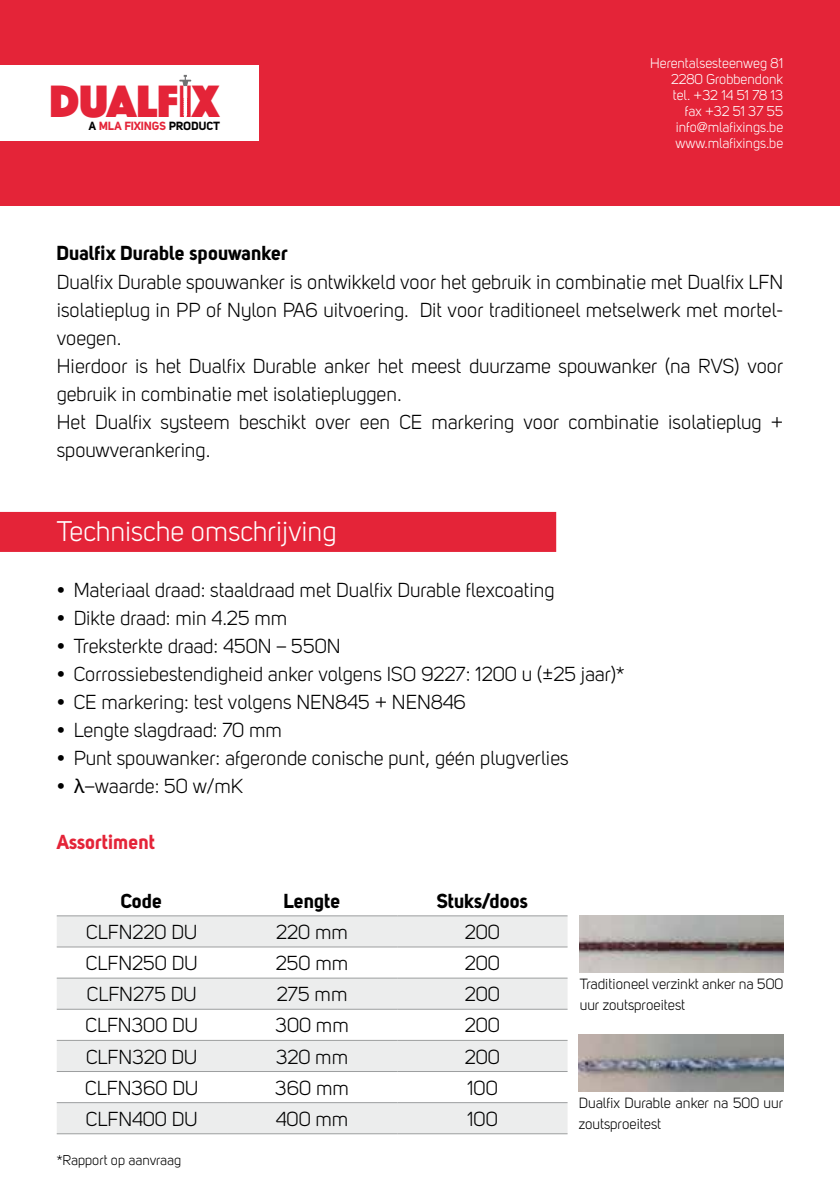
<style>
.page{position:relative;width:840px;height:1191px;background:#fff}
.page>*{position:absolute;margin:0;border:0;box-sizing:border-box;transform-origin:0 0}
.t1{font:47px "Phosphate Solid";color:#e42438}
.t2{font:28px "Uni Sans Book";color:#fff}
.t3{font:20px/28px "Uni Sans Book";color:#000}
.t4{font:20px "Uni Sans Bold";color:#000}
.t5{font:20px "Uni Sans Bold";color:#e42438}
.t6{font:14.6px/20.4px "Uni Sans Book";color:#000}
.t7{font:14px/16px "Uni Sans Book";color:#fff;text-align:right}
.t8{font:14px "Uni Sans Book";color:#000}
.t9{font:11.8px "Uni Sans Bold";color:#e42438}
.s1{color:#000}
.s2{font-family:"Helvetica"}
</style>
<div class="page">
<div style="left:0;top:512px;width:556px;height:40px;background:#e42438"></div>
<svg style="left:57px;top:916px;width:510px;height:217px;fill:#eceded"></svg>
<hr style="left:57px;top:915px;width:170px;height:1px;background:#9c9e9f">
<hr style="left:227px;top:915px;width:170px;height:1px;background:#9c9e9f">
<hr style="left:397px;top:915px;width:170px;height:1px;background:#9c9e9f">
<hr style="left:57px;top:946px;width:170px;height:1px;background:#9c9e9f">
<hr style="left:227px;top:946px;width:170px;height:1px;background:#9c9e9f">
<hr style="left:397px;top:946px;width:170px;height:1px;background:#9c9e9f">
<hr style="left:57px;top:977px;width:170px;height:1px;background:#9c9e9f">
<hr style="left:227px;top:977px;width:170px;height:1px;background:#9c9e9f">
<hr style="left:397px;top:977px;width:170px;height:1px;background:#9c9e9f">
<hr style="left:57px;top:1008px;width:170px;height:1px;background:#9c9e9f">
<hr style="left:227px;top:1008px;width:170px;height:1px;background:#9c9e9f">
<hr style="left:397px;top:1008px;width:170px;height:1px;background:#9c9e9f">
<hr style="left:57px;top:1039px;width:170px;height:1px;background:#9c9e9f">
<hr style="left:227px;top:1039px;width:170px;height:1px;background:#9c9e9f">
<hr style="left:397px;top:1039px;width:170px;height:1px;background:#9c9e9f">
<hr style="left:57px;top:1071px;width:170px;height:1px;background:#9c9e9f">
<hr style="left:227px;top:1071px;width:170px;height:1px;background:#9c9e9f">
<hr style="left:397px;top:1071px;width:170px;height:1px;background:#9c9e9f">
<hr style="left:57px;top:1102px;width:170px;height:1px;background:#9c9e9f">
<hr style="left:227px;top:1102px;width:170px;height:1px;background:#9c9e9f">
<hr style="left:397px;top:1102px;width:170px;height:1px;background:#9c9e9f">
<hr style="left:57px;top:1133px;width:170px;height:1px;background:#9c9e9f">
<hr style="left:227px;top:1133px;width:170px;height:1px;background:#9c9e9f">
<hr style="left:397px;top:1133px;width:170px;height:1px;background:#9c9e9f">
<div style="left:0;top:0;width:839px;height:206px;background:#e42438"></div>
<div style="left:0;top:65px;width:258px;height:76px;background:#fff"></div>
<svg style="left:180px;top:75px;width:11px;height:12px"></svg>
<img style="left:579px;top:916px;width:203px;height:56px">
<img style="left:578px;top:1035px;width:204px;height:56px">
<h1 class="t1" style="left:49px;top:68px;width:171px">DUALFIX</h1>
<p class="t9" style="left:89px;top:118px;width:133px"><span class="s1">A</span> MLA FIXINGS <span class="s1">PRODUCT</span></p>
<p class="t7" style="left:649px;top:55px;width:134px">Herentalsesteenweg 81<br>2280 Grobbendonk tel. +32 14 51 78 13<br>fax +32 51 37 55 info@mlafixings.be www.mlafixings.be</p>
<p class="t4" style="left:57px;top:241px;width:232px">Dualfix Durable spouwanker</p>
<p class="t3" style="left:57px;top:267px;width:727px">Dualfix Durable spouwanker is ontwikkeld voor het gebruik in combinatie met Dualfix LFN isolatieplug in PP of Nylon PA6 uitvoering. Dit voor traditioneel metselwerk met mortel&shy;voegen.<br>Hierdoor is het Dualfix Durable anker het meest duurzame spouwanker (na RVS) voor gebruik in combinatie met isolatiepluggen.<br>Het Dualfix systeem beschikt over een CE markering voor combinatie isolatieplug + spouwverankering.</p>
<h2 class="t2" style="left:57px;top:515px;width:281px">Technische omschrijving</h2>
<p class="t3" style="left:57px;top:575px;width:499px">• Materiaal draad: staaldraad met Dualfix Durable flexcoating</p>
<p class="t3" style="left:57px;top:603px;width:232px">• Dikte draad: min 4.25 mm</p>
<p class="t3" style="left:57px;top:631px;width:285px">• Treksterkte draad: 450N – 550N</p>
<p class="t3" style="left:57px;top:659px;width:569px">• Corrossiebestendigheid anker volgens ISO 9227: 1200 u (±25 jaar)*</p>
<p class="t3" style="left:57px;top:687px;width:410px">• CE markering: test volgens NEN845 + NEN846</p>
<p class="t3" style="left:57px;top:715px;width:226px">• Lengte slagdraad: 70 mm</p>
<p class="t3" style="left:57px;top:743px;width:513px">• Punt spouwanker: afgeronde conische punt, géén plugverlies</p>
<p class="t3" style="left:57px;top:771px;width:187px">• <span class="s2">λ</span>–waarde: 50 w/mK</p>
<p class="t5" style="left:57px;top:829px;width:100px">Assortiment</p>
<p class="t4" style="left:121px;top:888px;width:43px">Code</p>
<p class="t4" style="left:283px;top:888px;width:58px">Lengte</p>
<p class="t4" style="left:436px;top:888px;width:93px">Stuks/doos</p>
<p class="t3" style="left:86px;top:918px;width:113px">CLFN220 DU</p>
<p class="t3" style="left:276px;top:918px;width:73px">220 mm</p>
<p class="t3" style="left:464px;top:918px;width:37px">200</p>
<p class="t3" style="left:86px;top:949px;width:113px">CLFN250 DU</p>
<p class="t3" style="left:276px;top:949px;width:74px">250 mm</p>
<p class="t3" style="left:464px;top:949px;width:37px">200</p>
<p class="t3" style="left:87px;top:980px;width:111px">CLFN275 DU</p>
<p class="t3" style="left:277px;top:980px;width:72px">275 mm</p>
<p class="t3" style="left:464px;top:980px;width:37px">200</p>
<p class="t3" style="left:85px;top:1011px;width:114px">CLFN300 DU</p>
<p class="t3" style="left:275px;top:1011px;width:75px">300 mm</p>
<p class="t3" style="left:464px;top:1011px;width:37px">200</p>
<p class="t3" style="left:86px;top:1042px;width:113px">CLFN320 DU</p>
<p class="t3" style="left:276px;top:1042px;width:74px">320 mm</p>
<p class="t3" style="left:464px;top:1042px;width:37px">200</p>
<p class="t3" style="left:85px;top:1073px;width:114px">CLFN360 DU</p>
<p class="t3" style="left:275px;top:1073px;width:75px">360 mm</p>
<p class="t3" style="left:467px;top:1073px;width:32px">100</p>
<p class="t3" style="left:86px;top:1104px;width:113px">CLFN400 DU</p>
<p class="t3" style="left:276px;top:1104px;width:74px">400 mm</p>
<p class="t3" style="left:467px;top:1104px;width:32px">100</p>
<p class="t8" style="left:57px;top:1152px;width:126px">*Rapport op aanvraag</p>
<p class="t6" style="left:579px;top:974px;width:205px">Traditioneel verzinkt anker na 500 uur zoutsproeitest</p>
<p class="t6" style="left:578px;top:1093px;width:206px">Dualfix Durable anker na 500 uur zoutsproeitest</p>
</div>
